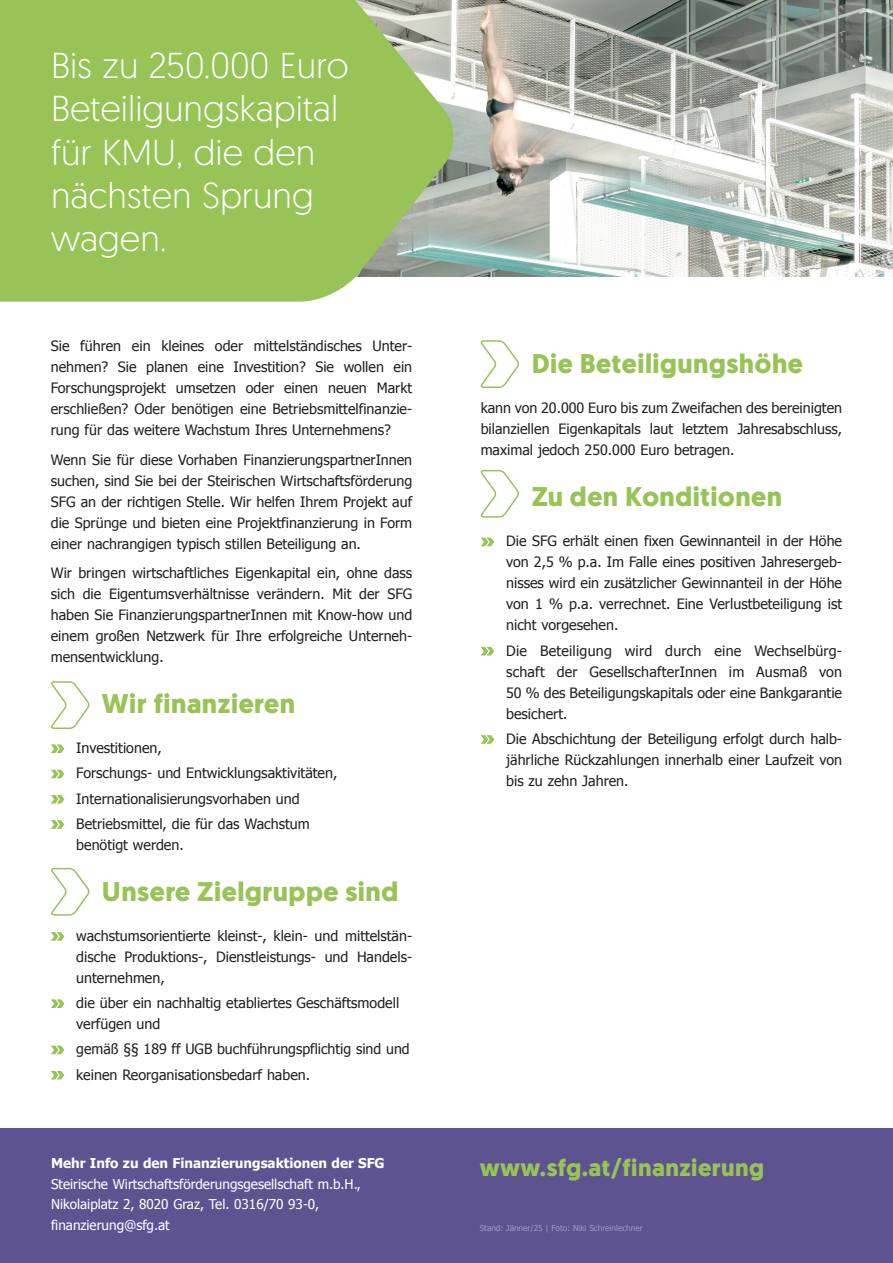
<style>
.page{position:relative;width:893px;height:1263px;background:#fff}
.page>*{position:absolute;margin:0;border:0;box-sizing:border-box;transform-origin:0 0}
.head_gross{font:300 36px/43.2px "Geomanist";color:#fff}
.head_gross-2{font:700 27px "Geomanist";letter-spacing:.02em;color:#97c357}
.head_gross-3{font:700 24px "Geomanist";letter-spacing:.02em;color:#97c357}
.head_gross-4{font:14.25px/21px "Tahoma";color:#231f20;text-align:justify}
.SFG_Lauftext_10_12pt_Block{font:14.25px/21px "Tahoma";color:#231f20;text-align:justify}
.SFG_Lauftext_10_12pt_Block-2{font:13.5px "Tahoma";color:#fff}
.SFG_Lauftext_10_12pt_Block-3{font:700 13.5px "Tahoma";color:#fff}
.head_gross-5{font:8.25px "Tahoma";color:#a197be}
</style>
<div class="page">
<img style="left:456px;top:0;width:437px;height:276px">
<svg style="left:0;top:0;width:456px;height:302px;background:#9bc362"></svg>
<div style="left:0;top:1128px;width:893px;height:135px;background:#5e5391"></div>
<svg style="left:481px;top:538px;width:13px;height:8px"></svg>
<svg style="left:481px;top:647px;width:13px;height:8px"></svg>
<svg style="left:481px;top:735px;width:13px;height:9px"></svg>
<svg style="left:51px;top:744px;width:13px;height:9px"></svg>
<svg style="left:51px;top:770px;width:13px;height:8px"></svg>
<svg style="left:51px;top:795px;width:13px;height:8px"></svg>
<svg style="left:51px;top:820px;width:13px;height:9px"></svg>
<svg style="left:51px;top:932px;width:13px;height:9px"></svg>
<svg style="left:51px;top:999px;width:13px;height:9px"></svg>
<svg style="left:51px;top:1046px;width:13px;height:8px"></svg>
<svg style="left:51px;top:1071px;width:13px;height:8px"></svg>
<svg style="left:480px;top:340px;width:39px;height:48px"></svg>
<svg style="left:480px;top:469px;width:39px;height:49px"></svg>
<svg style="left:51px;top:681px;width:39px;height:48px"></svg>
<svg style="left:51px;top:867px;width:39px;height:49px"></svg>
<p class="head_gross" style="left:51px;top:43px;width:299px">Bis zu 250.000 Euro<br>Beteiligungskapital</p>
<p class="head_gross" style="left:51px;top:129px;width:266px;text-align:justify">für KMU, die den nächsten Sprung wagen.</p>
<p class="SFG_Lauftext_10_12pt_Block" style="left:51px;top:335px;width:363px">Sie führen ein kleines oder mittelständisches Unter&shy;nehmen? Sie planen eine Investition? Sie wollen ein Forschungsprojekt umsetzen oder einen neuen Markt erschließen? Oder benötigen eine Betriebsmittelfinanzie&shy;rung für das weitere Wachstum Ihres Unternehmens?</p>
<p class="SFG_Lauftext_10_12pt_Block" style="left:51px;top:448px;width:363px">Wenn Sie für diese Vorhaben FinanzierungspartnerInnen suchen, sind Sie bei der Steirischen Wirtschaftsförderung SFG an der richtigen Stelle. Wir helfen Ihrem Projekt auf die Sprünge und bieten eine Projektfinanzierung in Form einer nachrangigen typisch stillen Beteiligung an.</p>
<p class="SFG_Lauftext_10_12pt_Block" style="left:51px;top:562px;width:363px">Wir bringen wirtschaftliches Eigenkapital ein, ohne dass sich die Eigentumsverhältnisse verändern. Mit der SFG haben Sie FinanzierungspartnerInnen mit Know-how und einem großen Netzwerk für Ihre erfolgreiche Unterneh&shy;mensentwicklung.</p>
<p class="head_gross-2" style="left:102px;top:685px;width:195px">Wir finanzieren</p>
<p class="head_gross-4" style="left:76px;top:737px;width:87px">Investitionen,</p>
<p class="head_gross-4" style="left:76px;top:762px;width:263px">Forschungs- und Entwicklungsaktivitäten,</p>
<p class="head_gross-4" style="left:76px;top:787px;width:225px">Internationalisierungsvorhaben und</p>
<p class="head_gross-4" style="left:76px;top:812px;width:235px">Betriebsmittel, die für das Wachstum benötigt werden.</p>
<p class="head_gross-2" style="left:102px;top:873px;width:298px">Unsere Zielgruppe sind</p>
<p class="head_gross-4" style="left:76px;top:924px;width:337px">wachstumsorientierte kleinst-, klein- und mittelstän&shy;dische Produktions-, Dienstleistungs- und Handels&shy;unternehmen,</p>
<p class="head_gross-4" style="left:76px;top:992px;width:324px">die über ein nachhaltig etabliertes Geschäftsmodell verfügen und</p>
<p class="head_gross-4" style="left:76px;top:1038px;width:335px">gemäß §§ 189 ff UGB buchführungspflichtig sind und</p>
<p class="head_gross-4" style="left:76px;top:1063px;width:235px">keinen Reorganisationsbedarf haben.</p>
<p class="SFG_Lauftext_10_12pt_Block-3" style="left:51px;top:1154px;width:335px">Mehr Info zu den Finanzierungsaktionen der SFG</p>
<p class="SFG_Lauftext_10_12pt_Block-2" style="left:51px;top:1175px;width:311px">Steirische Wirtschaftsförderungsgesellschaft m.b.H.,</p>
<p class="SFG_Lauftext_10_12pt_Block-2" style="left:51px;top:1195px;width:270px">Nikolaiplatz 2, 8020 Graz, Tel. 0316/70 93-0,</p>
<p class="SFG_Lauftext_10_12pt_Block-2" style="left:51px;top:1216px;width:120px">finanzierung@sfg.at</p>
<p class="head_gross-2" style="left:532px;top:346px;width:273px">Die Beteiligungshöhe</p>
<p class="head_gross-4" style="left:481px;top:397px;width:363px">kann von 20.000 Euro bis zum Zweifachen des bereinigten bilanziellen Eigenkapitals laut letztem Jahresabschluss, maximal jedoch 250.000 Euro betragen.</p>
<p class="head_gross-2" style="left:532px;top:479px;width:252px">Zu den Konditionen</p>
<p class="head_gross-4" style="left:506px;top:530px;width:337px">Die SFG erhält einen fixen Gewinnanteil in der Höhe von 2,5 % p.a. Im Falle eines positiven Jahresergeb&shy;nisses wird ein zusätzlicher Gewinnanteil in der Höhe von 1 % p.a. verrechnet. Eine Verlustbeteiligung ist nicht vorgesehen.</p>
<p class="head_gross-4" style="left:506px;top:639px;width:337px">Die Beteiligung wird durch eine Wechselbürg&shy;schaft der GesellschafterInnen im Ausmaß von 50 % des Beteiligungskapitals oder eine Bankgarantie besichert.</p>
<p class="head_gross-4" style="left:506px;top:727px;width:337px">Die Abschichtung der Beteiligung erfolgt durch halb&shy;jährliche Rückzahlungen innerhalb einer Laufzeit von bis zu zehn Jahren.</p>
<p class="head_gross-3" style="left:480px;top:1152px;width:286px">www.sfg.at/finanzierung</p>
<p class="head_gross-5" style="left:480px;top:1222px;width:165px">Stand: Jänner/25 | Foto: Niki Schreinlechner</p>
</div>
